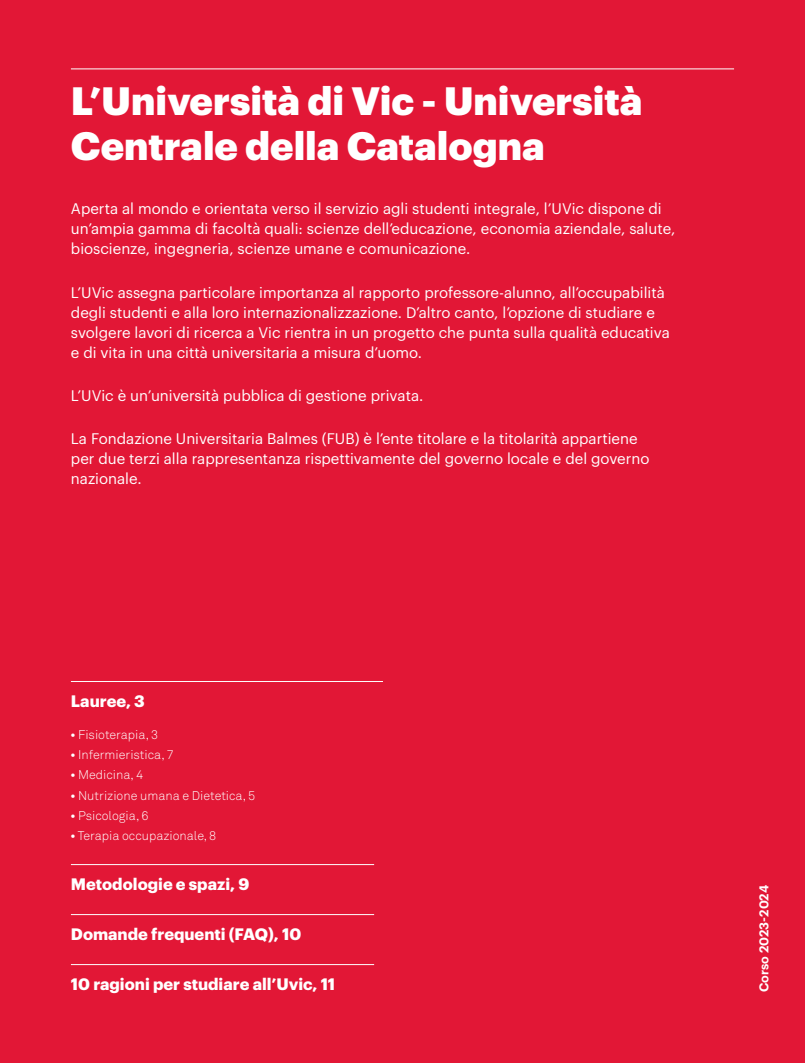
<style>
.page{position:relative;width:805px;height:1063px;background:#fff}
.page>*{position:absolute;margin:0;border:0;box-sizing:border-box;transform-origin:0 0}
.t1{font:900 38.75px/45px "Graphik";color:#fff}
.t2{font:700 16.25px "Graphik";color:#fff}
.List_Paragraph{font:15px/20px "Graphik";color:#fff}
.t3{font:300 12.5px "Akkurat";color:#fff}
.t4{font:600 12.5px "Graphik";color:#fff}
.s1{font-family:"Graphik";font-weight:600}
</style>
<div class="page">
<div style="left:0;top:0;width:804px;height:1063px;background:#e21736"></div>
<hr style="left:71px;top:681px;width:312px;height:1px;background:#fff">
<hr style="left:71px;top:69px;width:662px;height:1px;background:#fff">
<hr style="left:71px;top:864px;width:303px;height:1px;background:#fff">
<hr style="left:71px;top:914px;width:303px;height:1px;background:#fff">
<hr style="left:71px;top:964px;width:303px;height:1px;background:#fff">
<p class="t1" style="left:71px;top:75px;width:573px">L’Università di Vic - Università<br>Centrale della Catalogna</p>
<p class="List_Paragraph" style="left:71px;top:198px;width:605px">Aperta al mondo e orientata verso il servizio agli studenti integrale, l’UVic dispone di un’ampia gamma di facoltà quali: scienze dell’educazione, economia aziendale, salute, bioscienze, ingegneria, scienze umane e comunicazione.</p>
<p class="List_Paragraph" style="left:71px;top:281px;width:600px">L’UVic assegna particolare importanza al rapporto professore-alunno, all’occupabilità degli studenti e alla loro internazionalizzazione. D’altro canto, l’opzione di studiare e svolgere lavori di ricerca a Vic rientra in un progetto che punta sulla qualità educativa e di vita in una città universitaria a misura d’uomo.</p>
<p class="List_Paragraph" style="left:71px;top:384px;width:354px">L’UVic è un’università pubblica di gestione privata.</p>
<p class="List_Paragraph" style="left:71px;top:427px;width:580px">La Fondazione Universitaria Balmes (FUB) è l’ente titolare e la titolarità appartiene per due terzi alla rappresentanza rispettivamente del governo locale e del governo nazionale.</p>
<p class="t2" style="left:71px;top:689px;width:75px">Lauree, 3</p>
<p class="t3" style="left:71px;top:727px;width:89px"><span class="s1">•</span> Fisioterapia, 3</p>
<p class="t3" style="left:71px;top:747px;width:104px"><span class="s1">•</span> Infermieristica, 7</p>
<p class="t3" style="left:71px;top:767px;width:74px"><span class="s1">•</span> Medicina, 4</p>
<p class="t3" style="left:71px;top:788px;width:186px"><span class="s1">•</span> Nutrizione umana e Dietetica, 5</p>
<p class="t3" style="left:71px;top:808px;width:79px"><span class="s1">•</span> Psicologia, 6</p>
<p class="t3" style="left:71px;top:828px;width:147px"><span class="s1">•</span> Terapia occupazionale, 8</p>
<p class="t2" style="left:71px;top:871px;width:180px">Metodologie e spazi, 9</p>
<p class="t2" style="left:71px;top:921px;width:232px">Domande frequenti (FAQ), 10</p>
<p class="t2" style="left:71px;top:971px;width:266px">10 ragioni per studiare all’Uvic, 11</p>
<p class="t4" style="left:754px;top:992px;width:108px;rotate:-90deg">Corso 2023-2024</p>
</div>
